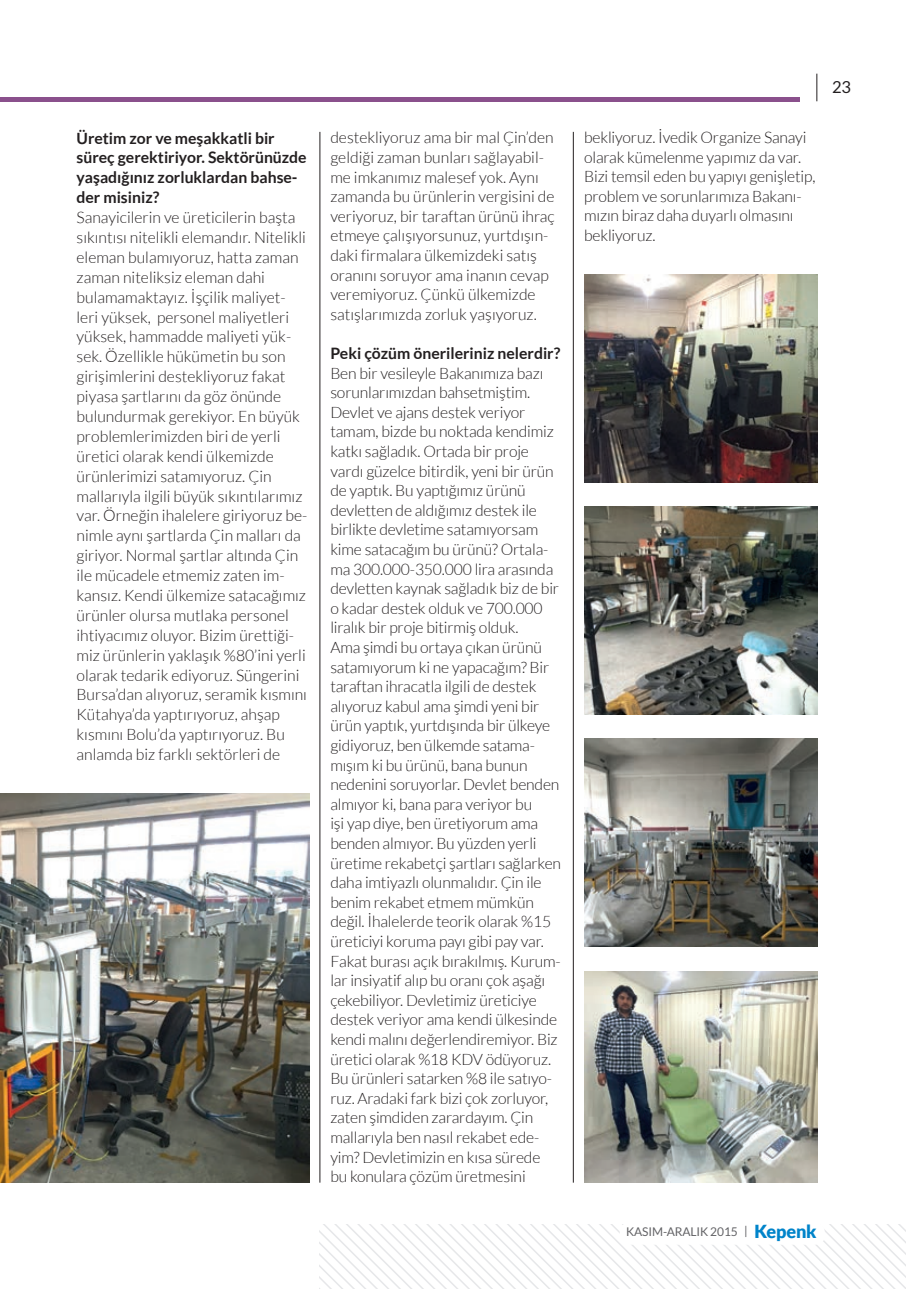
<style>
.page{position:relative;width:906px;height:1289px;background:#fff}
.page>*{position:absolute;margin:0;border:0;box-sizing:border-box;transform-origin:0 0}
.t1{font:16.5px "Lato TR";color:#231f20}
.t2{font:300 15.75px/19.6px "Lato TR";letter-spacing:-.01em;color:#231f20}
.t3{font:700 15.75px/20px "Lato TR";color:#231f20}
.t4{font:12px "Lato TR";letter-spacing:-.01em;color:#636366}
.s1{font-weight:900;font-size:18px;color:#0084ca}
</style>
<div class="page">
<svg style="left:319px;top:1224px;width:587px;height:64px"></svg>
<div style="left:620px;top:1222px;width:204px;height:22px;background:#fff;border-radius:9px"></div>
<svg style="left:816px;top:74px;width:1px;height:27px"></svg>
<hr style="left:0;top:97px;width:800px;height:4px;background:#8a508c">
<hr style="left:320px;top:132px;width:1px;height:1050px;background:#231f20">
<hr style="left:573px;top:132px;width:1px;height:1050px;background:#231f20">
<img style="left:584px;top:274px;width:233px;height:208px">
<img style="left:584px;top:506px;width:233px;height:208px">
<img style="left:584px;top:738px;width:233px;height:208px">
<img style="left:0;top:793px;width:309px;height:389px">
<img style="left:585px;top:971px;width:232px;height:211px">
<p class="t3" style="left:77px;top:128px;width:232px">Üretim zor ve meşakkatli bir süreç gerektiriyor. Sektörünüzde yaşadığınız zorluklardan bahse&shy;der misiniz?</p>
<p class="t2" style="left:77px;top:207px;width:232px">Sanayicilerin ve üreticilerin başta sıkıntısı nitelikli elemandır. Nitelikli eleman bulamıyoruz, hatta zaman zaman niteliksiz eleman dahi bulamamaktayız. İşçilik maliyet&shy;leri yüksek, personel maliyetleri yüksek, hammadde maliyeti yük&shy;sek. Özellikle hükümetin bu son girişimlerini destekliyoruz fakat piyasa şartlarını da göz önünde bulundurmak gerekiyor. En büyük problemlerimizden biri de yerli üretici olarak kendi ülkemizde ürünlerimizi satamıyoruz. Çin mallarıyla ilgili büyük sıkıntılarımız var. Örneğin ihalelere giriyoruz be&shy;nimle aynı şartlarda Çin malları da giriyor. Normal şartlar altında Çin ile mücadele etmemiz zaten im&shy;kansız. Kendi ülkemize satacağımız ürünler olursa mutlaka personel ihtiyacımız oluyor. Bizim ürettiği&shy;miz ürünlerin yaklaşık %80’ini yerli olarak tedarik ediyoruz. Süngerini Bursa’dan alıyoruz, seramik kısmını Kütahya’da yaptırıyoruz, ahşap kısmını Bolu’da yaptırıyoruz. Bu anlamda biz farklı sektörleri de</p>
<p class="t2" style="left:330px;top:128px;width:226px">destekliyoruz ama bir mal Çin’den geldiği zaman bunları sağlayabil&shy;me imkanımız malesef yok. Aynı zamanda bu ürünlerin vergisini de veriyoruz, bir taraftan ürünü ihraç etmeye çalışıyorsunuz, yurtdışın&shy;daki firmalara ülkemizdeki satış oranını soruyor ama inanın cevap veremiyoruz. Çünkü ülkemizde satışlarımızda zorluk yaşıyoruz.</p>
<p class="t3" style="left:330px;top:343px;width:231px">Peki çözüm önerileriniz nelerdir?</p>
<p class="t2" style="left:330px;top:363px;width:232px">Ben bir vesileyle Bakanımıza bazı sorunlarımızdan bahsetmiştim.<br>Devlet ve ajans destek veriyor tamam, bizde bu noktada kendimiz katkı sağladık. Ortada bir proje vardı güzelce bitirdik, yeni bir ürün de yaptık. Bu yaptığımız ürünü devletten de aldığımız destek ile birlikte devletime satamıyorsam kime satacağım bu ürünü? Ortala&shy;ma 300.000-350.000 lira arasında devletten kaynak sağladık biz de bir o kadar destek olduk ve 700.000 liralık bir proje bitirmiş olduk.<br>Ama şimdi bu ortaya çıkan ürünü satamıyorum ki ne yapacağım? Bir taraftan ihracatla ilgili de destek alıyoruz kabul ama şimdi yeni bir ürün yaptık, yurtdışında bir ülkeye gidiyoruz, ben ülkemde satama&shy;mışım ki bu ürünü, bana bunun nedenini soruyorlar. Devlet benden almıyor ki, bana para veriyor bu<br>işi yap diye, ben üretiyorum ama benden almıyor. Bu yüzden yerli üretime rekabetçi şartları sağlarken daha imtiyazlı olunmalıdır. Çin ile benim rekabet etmem mümkün değil. İhalelerde teorik olarak %15 üreticiyi koruma payı gibi pay var.<br>Fakat burası açık bırakılmış. Kurum&shy;lar insiyatif alıp bu oranı çok aşağı çekebiliyor. Devletimiz üreticiye destek veriyor ama kendi ülkesinde kendi malını değerlendiremiyor. Biz üretici olarak %18 KDV ödüyoruz.<br>Bu ürünleri satarken %8 ile satıyo&shy;ruz. Aradaki fark bizi çok zorluyor, zaten şimdiden zarardayım. Çin mallarıyla ben nasıl rekabet ede&shy;yim? Devletimizin en kısa sürede bu konulara çözüm üretmesini</p>
<p class="t2" style="left:584px;top:128px;width:233px">bekliyoruz. İvedik Organize Sanayi olarak kümelenme yapımız da var.<br>Bizi temsil eden bu yapıyı genişletip, problem ve sorunlarımıza Bakanı&shy;mızın biraz daha duyarlı olmasını bekliyoruz.</p>
<p class="t1" style="left:832px;top:78px;width:21px">23</p>
<p class="t4" style="left:626px;top:1225px;width:192px">KASIM-ARALIK 2015 | <span class="s1">Kepenk</span></p>
</div>
